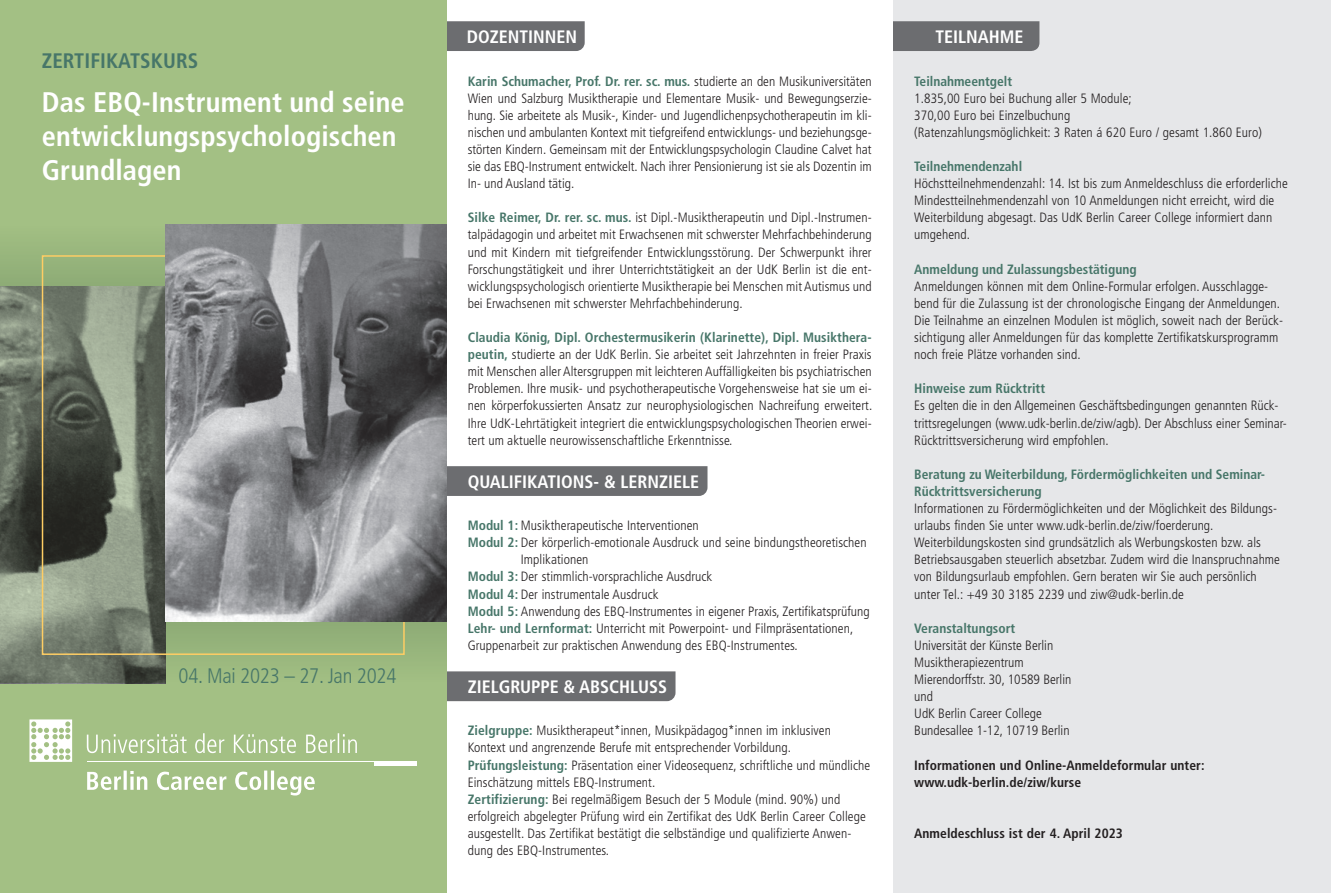
<style>
.page{position:relative;width:1331px;height:893px;background:#fff}
.page>*{position:absolute;margin:0;border:0;box-sizing:border-box;transform-origin:0 0}
.t1{font:700 condensed 28.35px "Frutiger LT Std";letter-spacing:.005em;color:#fff}
.t2{font:300 condensed 21px "Frutiger LT Std";letter-spacing:-.01em;color:#477669}
.t3{font:700 condensed 21px "Frutiger LT Std";letter-spacing:.005em;color:#477669}
.Kapitel{font:700 condensed 18px "Frutiger LT Std";color:#fff}
.fliesstext_9{font:300 condensed 13.5px/17.1px "Frutiger LT Std";letter-spacing:.005em;color:#231f20}
.Block_9{font:300 condensed 13.5px/17.1px "Frutiger LT Std";color:#231f20;text-align:justify}
.Titel_9{font:700 condensed 13.5px "Frutiger LT Std";color:#477669}
.fliesstext_9-2{font:700 condensed 13.5px/17.1px "Frutiger LT Std";letter-spacing:.005em;color:#231f20}
.Block_9-2{font:700 condensed 13.5px "Frutiger LT Std";color:#477669}
.s1{font-weight:700;color:#477669}
</style>
<div class="page">
<div style="left:893px;top:0;width:438px;height:893px;background:#e6e7e9"></div>
<div style="left:446px;top:21px;width:139px;height:30px;background:#6c6d70"></div>
<div style="left:446px;top:671px;width:229px;height:30px;background:#6c6d70"></div>
<div style="left:446px;top:466px;width:261px;height:30px;background:#6c6d70"></div>
<div style="left:893px;top:21px;width:146px;height:30px;background:#6c6d70"></div>
<div style="left:0;top:0;width:446px;height:893px;background:#a3c084"></div>
<div style="left:0;top:224px;width:166px;height:62px;background:#99b67c"></div>
<div style="left:166px;top:621px;width:280px;height:62px;background:#98b67c"></div>
<svg style="left:29px;top:719px;width:43px;height:43px"></svg>
<svg style="left:87px;top:733px;width:270px;height:20px"></svg>
<div style="left:374px;top:761px;width:43px;height:5px;background:#fff"></div>
<hr style="left:87px;top:761px;width:330px;height:1px;background:#fff">
<svg style="left:87px;top:770px;width:228px;height:25px"></svg>
<svg style="left:0;top:286px;width:166px;height:397px;background:#6d7465"></svg>
<img style="left:166px;top:224px;width:280px;height:397px">
<p class="t3" style="left:42px;top:49px;width:158px">ZERTIFIKATSKURS</p>
<p class="t1" style="left:42px;top:85px;width:364px">Das EBQ-Instrument und seine</p>
<p class="t1" style="left:42px;top:119px;width:356px">entwicklungspsychologischen</p>
<p class="t1" style="left:42px;top:153px;width:141px">Grundlagen</p>
<p class="t2" style="left:179px;top:663px;width:219px">04. Mai 2023 – 27. Jan 2024</p>
<p class="Kapitel" style="left:467px;top:26px;width:112px">DOZENTINNEN</p>
<p class="Block_9" style="left:468px;top:72px;width:405px"><span class="s1">Karin Schumacher, Prof. Dr. rer. sc. mus.</span> studierte an den Musikuniversitäten Wien und Salzburg Musiktherapie und Elementare Musik- und Bewegungserzie&shy;hung. Sie arbeitete als Musik-, Kinder- und Jugendlichenpsychotherapeutin im kli&shy;nischen und ambulanten Kontext mit tiefgreifend entwicklungs- und beziehungsge&shy;störten Kindern. Gemeinsam mit der Entwicklungspsychologin Claudine Calvet hat sie das EBQ-Instrument entwickelt. Nach ihrer Pensionierung ist sie als Dozentin im In- und Ausland tätig.</p>
<p class="Block_9" style="left:468px;top:209px;width:405px"><span class="s1">Silke Reimer, Dr. rer. sc. mus.</span> ist Dipl.-Musiktherapeutin und Dipl.-Instrumen&shy;talpädagogin und arbeitet mit Erwachsenen mit schwerster Mehrfachbehinderung und mit Kindern mit tiefgreifender Entwicklungsstörung. Der Schwerpunkt ihrer Forschungstätigkeit und ihrer Unterrichtstätigkeit an der UdK Berlin ist die ent&shy;wicklungspsychologisch orientierte Musiktherapie bei Menschen mit Autismus und bei Erwachsenen mit schwerster Mehrfachbehinderung.</p>
<p class="Block_9" style="left:468px;top:329px;width:406px"><span class="s1">Claudia König, Dipl. Orchestermusikerin (Klarinette), Dipl. Musikthera&shy;peutin,</span> studierte an der UdK Berlin. Sie arbeitet seit Jahrzehnten in freier Praxis mit Menschen aller Altersgruppen mit leichteren Auffälligkeiten bis psychiatrischen Problemen. Ihre musik- und psychotherapeutische Vorgehensweise hat sie um ei&shy;nen körperfokussierten Ansatz zur neurophysiologischen Nachreifung erweitert.<br>Ihre UdK-Lehrtätigkeit integriert die entwicklungspsychologischen Theorien erwei&shy;tert um aktuelle neurowissenschaftliche Erkenntnisse.</p>
<p class="Kapitel" style="left:468px;top:471px;width:233px">QUALIFIKATIONS- &amp; LERNZIELE</p>
<p class="fliesstext_9" style="left:468px;top:517px;width:232px"><span class="s1">Modul 1:</span> Musiktherapeutische Interventionen</p>
<p class="fliesstext_9" style="left:521px;top:534px;width:347px;text-indent:-53px"><span class="s1">Modul 2:</span> Der körperlich-emotionale Ausdruck und seine bindungstheoretischen<br>Implikationen</p>
<p class="fliesstext_9" style="left:468px;top:568px;width:246px"><span class="s1">Modul 3:</span> Der stimmlich-vorsprachliche Ausdruck</p>
<p class="fliesstext_9" style="left:468px;top:585px;width:192px"><span class="s1">Modul 4:</span> Der instrumentale Ausdruck</p>
<p class="fliesstext_9" style="left:468px;top:603px;width:403px"><span class="s1">Modul 5:</span> Anwendung des EBQ-Instrumentes in eigener Praxis, Zertifikatsprüfung</p>
<p class="fliesstext_9" style="left:468px;top:620px;width:387px"><span class="s1">Lehr- und Lernformat:</span> Unterricht mit Powerpoint- und Filmpräsentationen,<br>Gruppenarbeit zur praktischen Anwendung des EBQ-Instrumentes.</p>
<p class="Kapitel" style="left:468px;top:676px;width:201px">ZIELGRUPPE &amp; ABSCHLUSS</p>
<p class="fliesstext_9" style="left:468px;top:722px;width:365px"><span class="s1">Zielgruppe:</span> Musiktherapeut*innen, Musikpädagog*innen im inklusiven<br>Kontext und angrenzende Berufe mit entsprechender Vorbildung.</p>
<p class="fliesstext_9" style="left:468px;top:756px;width:404px"><span class="s1">Prüfungsleistung:</span> Präsentation einer Videosequenz, schriftliche und mündliche<br>Einschätzung mittels EBQ-Instrument.</p>
<p class="fliesstext_9" style="left:468px;top:791px;width:400px"><span class="s1">Zertifizierung:</span> Bei regelmäßigem Besuch der 5 Module (mind. 90%) und erfolgreich abgelegter Prüfung wird ein Zertifikat des UdK Berlin Career College ausgestellt. Das Zertifikat bestätigt die selbständige und qualifizierte Anwen&shy;dung des EBQ-Instrumentes.</p>
<p class="Kapitel" style="left:935px;top:26px;width:89px">TEILNAHME</p>
<p class="Titel_9" style="left:914px;top:73px;width:99px">Teilnahmeentgelt</p>
<p class="fliesstext_9" style="left:914px;top:90px;width:219px">1.835,00 Euro bei Buchung aller 5 Module;</p>
<p class="fliesstext_9" style="left:914px;top:107px;width:158px">370,00 Euro bei Einzelbuchung</p>
<p class="fliesstext_9" style="left:914px;top:124px;width:349px">(Ratenzahlungsmöglichkeit: 3 Raten á 620 Euro / gesamt 1.860 Euro)</p>
<p class="Titel_9" style="left:914px;top:158px;width:109px">Teilnehmendenzahl</p>
<p class="fliesstext_9" style="left:914px;top:175px;width:375px">Höchstteilnehmendenzahl: 14. Ist bis zum Anmeldeschluss die erforderliche Mindestteilnehmendenzahl von 10 Anmeldungen nicht erreicht, wird die Weiterbildung abgesagt. Das UdK Berlin Career College informiert dann umgehend.</p>
<p class="Titel_9" style="left:914px;top:261px;width:224px">Anmeldung und Zulassungsbestätigung</p>
<p class="fliesstext_9" style="left:914px;top:278px;width:370px">Anmeldungen können mit dem Online-Formular erfolgen. Ausschlagge&shy;bend für die Zulassung ist der chronologische Eingang der Anmeldungen.<br>Die Teilnahme an einzelnen Modulen ist möglich, soweit nach der Berück&shy;sichtigung aller Anmeldungen für das komplette Zertifikatskursprogramm noch freie Plätze vorhanden sind.</p>
<p class="Titel_9" style="left:914px;top:381px;width:132px">Hinweise zum Rücktritt</p>
<p class="fliesstext_9" style="left:914px;top:397px;width:374px">Es gelten die in den Allgemeinen Geschäftsbedingungen genannten Rück&shy;trittsregelungen (www.udk-berlin.de/ziw/agb). Der Abschluss einer Seminar-<br>Rücktrittsversicherung wird empfohlen.</p>
<p class="Titel_9" style="left:914px;top:466px;width:352px">Beratung zu Weiterbildung, Fördermöglichkeiten und Seminar-</p>
<p class="Titel_9" style="left:914px;top:483px;width:129px">Rücktrittsversicherung</p>
<p class="fliesstext_9" style="left:914px;top:500px;width:363px">Informationen zu Fördermöglichkeiten und der Möglichkeit des Bildungs&shy;urlaubs finden Sie unter www.udk-berlin.de/ziw/foerderung.</p>
<p class="fliesstext_9" style="left:914px;top:534px;width:367px">Weiterbildungskosten sind grundsätzlich als Werbungskosten bzw. als Betriebsausgaben steuerlich absetzbar. Zudem wird die Inanspruchnahme von Bildungsurlaub empfohlen. Gern beraten wir Sie auch persönlich unter Tel.: +49 30 3185 2239 und ziw@udk-berlin.de</p>
<p class="Block_9-2" style="left:914px;top:620px;width:102px">Veranstaltungsort</p>
<p class="Block_9" style="left:914px;top:637px;width:141px">Universität der Künste Berlin</p>
<p class="Block_9" style="left:914px;top:654px;width:111px">Musiktherapiezentrum</p>
<p class="Block_9" style="left:914px;top:671px;width:159px">Mierendorffstr. 30, 10589 Berlin</p>
<p class="Block_9" style="left:914px;top:688px;width:20px">und</p>
<p class="Block_9" style="left:914px;top:705px;width:129px">UdK Berlin Career College</p>
<p class="Block_9" style="left:914px;top:722px;width:157px">Bundesallee 1-12, 10719 Berlin</p>
<p class="fliesstext_9-2" style="left:914px;top:756px;width:292px">Informationen und Online-Anmeldeformular unter: www.udk-berlin.de/ziw/kurse</p>
<p class="fliesstext_9-2" style="left:914px;top:825px;width:210px">Anmeldeschluss ist der 4. April 2023</p>
</div>
